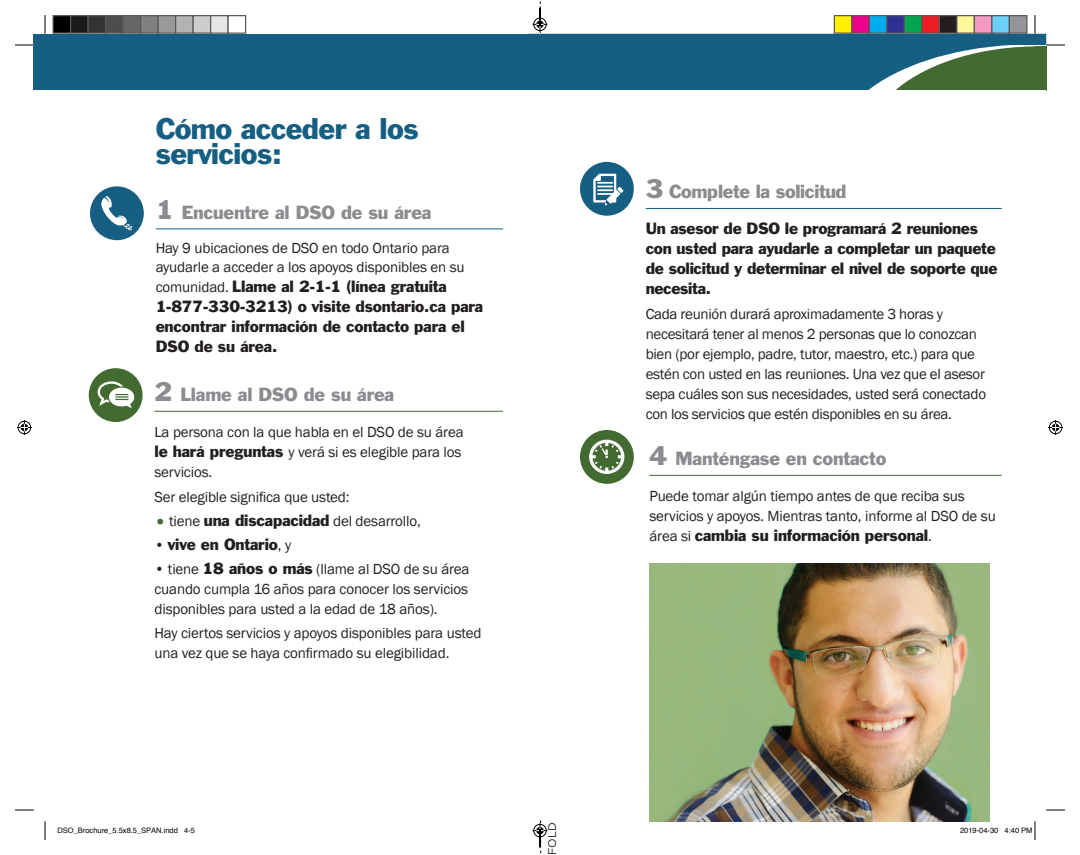
<style>
.page{position:relative;width:1080px;height:855px;background:#fff}
.page>*{position:absolute;margin:0;border:0;box-sizing:border-box;transform-origin:0 0}
.t1{font:27.5px/25px "Franklin Gothic BT";letter-spacing:-.02em;color:#165f83}
.t2{font:17.5px "Franklin Gothic BT";letter-spacing:-.01em;color:#8a8c8f}
.t3{font:15px/20px "Franklin Gothic";letter-spacing:-.01em;color:#231f20}
.t4{font:15px/20px "Franklin Gothic BT";letter-spacing:-.01em;color:#231f20}
.t5{font:11.25px "Gotham";color:#231f20}
.t6{font:7.5px "Helvetica";color:#000}
.s1{font-family:"Franklin Gothic";font-size:25px}
.s2{font-family:"Franklin Gothic"}
.s3{font-family:"Franklin Gothic BT"}
.s4{font-family:"Franklin Gothic BT";font-size:20px;color:#436a31}
</style>
<div class="page">
<div style="left:34px;top:34px;width:508px;height:58px;background:#165f83"></div>
<hr style="left:154px;top:411px;width:349px;height:1px;background:#436a31">
<div style="left:89px;top:368px;width:54px;height:54px;background:#436a31;border-radius:50%"></div>
<svg style="left:98px;top:381px;width:36px;height:27px"></svg>
<img style="left:650px;top:563px;width:340px;height:258px">
<hr style="left:646px;top:208px;width:356px;height:1px;background:#165f83">
<div style="left:580px;top:162px;width:54px;height:54px;background:#165f83;border-radius:50%"></div>
<svg style="left:593px;top:174px;width:30px;height:32px"></svg>
<div style="left:580px;top:430px;width:54px;height:54px;background:#436a31;border-radius:50%"></div>
<svg style="left:589px;top:440px;width:35px;height:34px"></svg>
<hr style="left:649px;top:475px;width:353px;height:1px;background:#436a31">
<div style="left:34px;top:90px;width:1012px;height:14px;background:#fff"></div>
<div style="left:90px;top:186px;width:54px;height:54px;background:#165f83;border-radius:50%"></div>
<svg style="left:101px;top:196px;width:31px;height:34px"></svg>
<hr style="left:156px;top:229px;width:347px;height:1px;background:#165f83">
<svg style="left:15px;top:44px;width:19px;height:2px"></svg>
<svg style="left:15px;top:809px;width:19px;height:2px"></svg>
<svg style="left:1046px;top:809px;width:19px;height:2px"></svg>
<svg style="left:44px;top:15px;width:2px;height:19px"></svg>
<svg style="left:44px;top:821px;width:2px;height:19px"></svg>
<svg style="left:17px;top:420px;width:15px;height:15px"></svg>
<svg style="left:1048px;top:420px;width:15px;height:15px"></svg>
<div style="left:53px;top:16px;width:18px;height:17px;background:#000"></div>
<div style="left:52px;top:15px;width:19px;height:19px;border:1px solid #595959"></div>
<div style="left:71px;top:16px;width:17px;height:17px;background:#1a1a1a"></div>
<div style="left:70px;top:15px;width:19px;height:19px;border:1px solid #595959"></div>
<div style="left:88px;top:16px;width:18px;height:17px;background:#333"></div>
<div style="left:88px;top:15px;width:18px;height:19px;border:1px solid #595959"></div>
<div style="left:106px;top:16px;width:17px;height:17px;background:#4d4d4d"></div>
<div style="left:105px;top:15px;width:19px;height:19px;border:1px solid #595959"></div>
<div style="left:123px;top:16px;width:18px;height:17px;background:#666"></div>
<div style="left:122px;top:15px;width:19px;height:19px;border:1px solid #595959"></div>
<div style="left:141px;top:16px;width:17px;height:17px;background:#808080"></div>
<div style="left:140px;top:15px;width:19px;height:19px;border:1px solid #595959"></div>
<div style="left:158px;top:16px;width:18px;height:17px;background:#999"></div>
<div style="left:158px;top:15px;width:18px;height:19px;border:1px solid #595959"></div>
<div style="left:176px;top:16px;width:17px;height:17px;background:#b3b3b3"></div>
<div style="left:175px;top:15px;width:19px;height:19px;border:1px solid #595959"></div>
<div style="left:193px;top:16px;width:18px;height:17px;background:#ccc"></div>
<div style="left:192px;top:15px;width:19px;height:19px;border:1px solid #595959"></div>
<div style="left:211px;top:16px;width:17px;height:17px;background:#e6e6e6"></div>
<div style="left:210px;top:15px;width:19px;height:19px;border:1px solid #595959"></div>
<div style="left:228px;top:15px;width:18px;height:19px;border:1px solid #595959"></div>
<svg style="left:960px;top:821px;width:76px;height:19px"></svg>
<svg style="left:529px;top:1px;width:536px;height:90px"></svg>
<svg style="left:532px;top:820px;width:16px;height:34px"></svg>
<h1 class="t1" style="left:156px;top:117px;width:264px">Cómo acceder a los servicios:</h1>
<p class="t2" style="left:156px;top:202px;width:277px"><span class="s1">1</span> Encuentre al DSO de su área</p>
<p class="t3" style="left:156px;top:239px;width:311px;line-height:18.8px">Hay 9 ubicaciones de DSO en todo Ontario para ayudarle a acceder a los apoyos disponibles en su</p>
<p class="t4" style="left:156px;top:276px;width:329px"><span class="s2">comunidad.</span> Llame al 2-1-1 (línea gratuita 1-877-330-3213) o visite dsontario.ca para encontrar información de contacto para el DSO de su área.</p>
<p class="t2" style="left:154px;top:384px;width:241px"><span class="s1">2</span> Llame al DSO de su área</p>
<p class="t3" style="left:154px;top:422px;width:311px">La persona con la que habla en el DSO de su área <span class="s3">le hará preguntas</span> y verá si es elegible para los servicios.</p>
<p class="t3" style="left:154px;top:488px;width:197px">Ser elegible significa que usted:</p>
<p class="t3" style="left:154px;top:511px;width:268px"><span class="s4">•</span> tiene <span class="s3">una discapacidad</span> del desarrollo,</p>
<p class="t4" style="left:154px;top:534px;width:138px"><span class="s2">•</span> vive en Ontario<span class="s2">, y</span></p>
<p class="t3" style="left:154px;top:559px;width:317px;text-align:justify">• tiene <span class="s3">18 años o más</span> (llame al DSO de su área cuando cumpla 16 años para conocer los servicios disponibles para usted a la edad de 18 años).</p>
<p class="t3" style="left:154px;top:623px;width:328px">Hay ciertos servicios y apoyos disponibles para usted una vez que se haya confirmado su elegibilidad.</p>
<p class="t2" style="left:646px;top:181px;width:202px"><span class="s1">3</span> Complete la solicitud</p>
<p class="t4" style="left:646px;top:218px;width:353px">Un asesor de DSO le programará 2 reuniones con usted para ayudarle a completar un paquete de solicitud y determinar el nivel de soporte que necesita.</p>
<p class="t3" style="left:646px;top:305px;width:342px">Cada reunión durará aproximadamente 3 horas y necesitará tener al menos 2 personas que lo conozcan bien (por ejemplo, padre, tutor, maestro, etc.) para que estén con usted en las reuniones. Una vez que el asesor sepa cuáles son sus necesidades, usted será conectado con los servicios que estén disponibles en su área.</p>
<p class="t2" style="left:649px;top:448px;width:239px"><span class="s1">4</span> Manténgase en contacto</p>
<p class="t3" style="left:649px;top:486px;width:348px">Puede tomar algún tiempo antes de que reciba sus servicios y apoyos. Mientras tanto, informe al DSO de su</p>
<p class="t4" style="left:649px;top:525px;width:284px"><span class="s2">área si</span> cambia su información personal<span class="s2">.</span></p>
<p class="t5" style="left:546px;top:855px;width:34px;rotate:-90deg">FOLD</p>
<p class="t6" style="left:58px;top:824px;width:139px">DSO_Brochure_5.5x8.5_SPAN.indd 4-5</p>
<p class="t6" style="left:960px;top:824px;width:74px">2019-04-30 4:40 PM</p>
</div>
